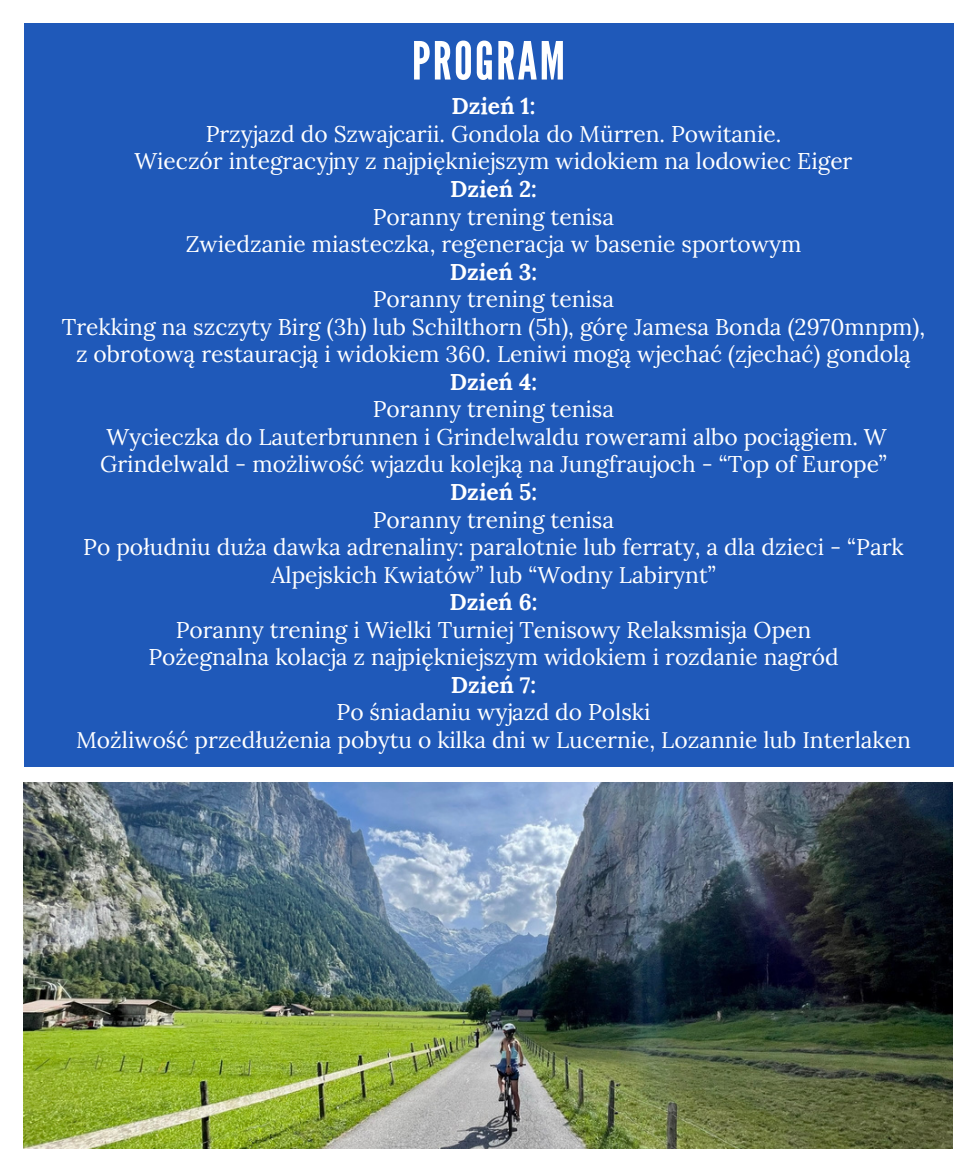
<style>
.page{position:relative;width:977px;height:1176px;background:#fff}
.page>*{position:absolute;margin:0;border:0;box-sizing:border-box;transform-origin:0 0}
.t1{font:52.5px "League Gothic";letter-spacing:.045em;color:#fff}
.t2{font:22.75px/27.5px "Lora";color:#fff;text-align:center}
.t3{font:700 22.75px "Lora";color:#fff}
</style>
<div class="page">
<div style="left:24px;top:23px;width:929px;height:744px;background:#1f59b9"></div>
<img style="left:24px;top:782px;width:928px;height:366px">
<p class="t1" style="left:412px;top:30px;width:154px">PROGRAM</p>
<p class="t3" style="left:451px;top:92px;width:85px">Dzień 1:</p>
<p class="t2" style="left:206px;top:120px;width:577px">Przyjazd do Szwajcarii. Gondola do Mürren. Powitanie.</p>
<p class="t2" style="left:135px;top:147px;width:719px">Wieczór integracyjny z najpiękniejszym widokiem na lodowiec Eiger</p>
<p class="t3" style="left:450px;top:174px;width:88px">Dzień 2:</p>
<p class="t2" style="left:373px;top:202px;width:243px">Poranny trening tenisa</p>
<p class="t2" style="left:186px;top:230px;width:617px">Zwiedzanie miasteczka, regeneracja w basenie sportowym</p>
<p class="t3" style="left:450px;top:257px;width:89px">Dzień 3:</p>
<p class="t2" style="left:373px;top:285px;width:243px">Poranny trening tenisa</p>
<p class="t2" style="left:62px;top:313px;width:865px">Trekking na szczyty Birg (3h) lub Schilthorn (5h), górę Jamesa Bonda (2970mnpm), z obrotową restauracją i widokiem 360. Leniwi mogą wjechać (zjechać) gondolą</p>
<p class="t3" style="left:450px;top:367px;width:89px">Dzień 4:</p>
<p class="t2" style="left:373px;top:395px;width:243px">Poranny trening tenisa</p>
<p class="t2" style="left:100px;top:423px;width:788px;text-align:left">Wycieczka do Lauterbrunnen i Grindelwaldu rowerami albo pociągiem. W<br>Grindelwald - możliwość wjazdu kolejką na Jungfraujoch - “Top of Europe”</p>
<p class="t3" style="left:450px;top:477px;width:88px">Dzień 5:</p>
<p class="t2" style="left:373px;top:505px;width:243px">Poranny trening tenisa</p>
<p class="t2" style="left:83px;top:533px;width:822px">Po południu duża dawka adrenaliny: paralotnie lub ferraty, a dla dzieci - “Park<br>Alpejskich Kwiatów” lub “Wodny Labirynt”</p>
<p class="t3" style="left:449px;top:587px;width:89px">Dzień 6:</p>
<p class="t2" style="left:176px;top:616px;width:637px">Poranny trening i Wielki Turniej Tenisowy Relaksmisja Open</p>
<p class="t2" style="left:148px;top:643px;width:691px">Pożegnalna kolacja z najpiękniejszym widokiem i rozdanie nagród</p>
<p class="t3" style="left:451px;top:670px;width:87px">Dzień 7:</p>
<p class="t2" style="left:336px;top:698px;width:315px">Po śniadaniu wyjazd do Polski</p>
<p class="t2" style="left:76px;top:726px;width:836px">Możliwość przedłużenia pobytu o kilka dni w Lucernie, Lozannie lub Interlaken</p>
</div>
